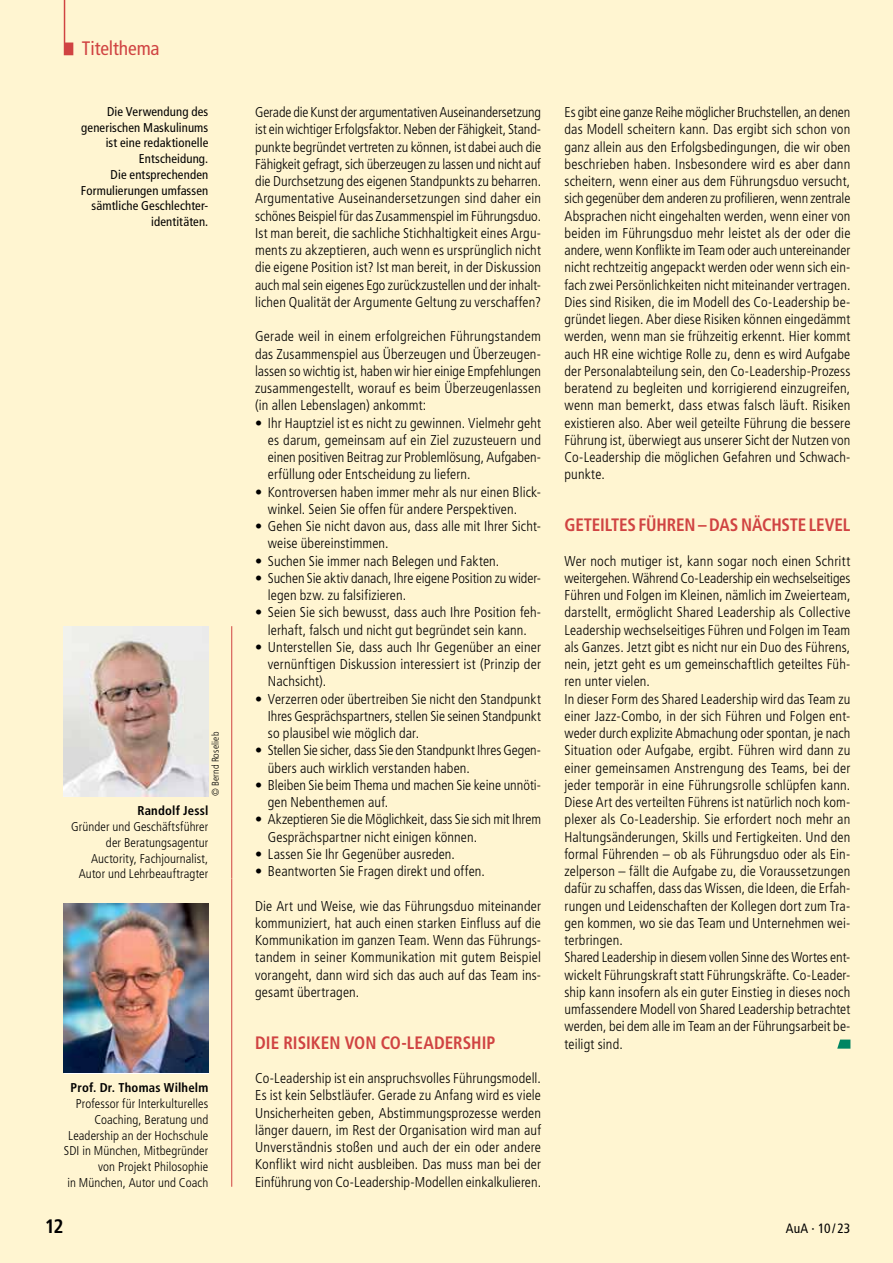
<style>
.page{position:relative;width:893px;height:1263px;background:#fff5d1}
.page>*{position:absolute;margin:0;border:0;box-sizing:border-box;transform-origin:0 0}
.t1{font:condensed 19.5px "Frutiger LT Std";letter-spacing:-.005em;color:#d04342}
.t2{font:700 condensed 19.5px "Frutiger LT Std";color:#000}
.t3{font:700 condensed 18px "Frutiger LT Std";letter-spacing:-.005em;color:#d04342;scale:.95 1}
.t4{font:300 condensed 14.25px/17.2px "Frutiger LT Std";letter-spacing:.01em;color:#000;text-align:justify}
.t5{font:condensed 13.5px "Frutiger LT Std";letter-spacing:.005em;color:#000}
.t6{font:300 condensed 12.75px/15.8px "Frutiger LT Std";letter-spacing:.01em;color:#000;text-align:right}
.t7{font:condensed 12.75px/15.8px "Frutiger LT Std";letter-spacing:.01em;color:#000;text-align:right}
.t8{font:300 condensed 9.75px "Frutiger LT Std";letter-spacing:.02em;color:#000}
.s1{font-weight:700}
</style>
<div class="page">
<svg style="left:64px;top:0;width:9px;height:55px"></svg>
<svg style="left:837px;top:1039px;width:13px;height:10px"></svg>
<hr style="left:231px;top:903px;width:1px;height:284px;background:#d04342">
<svg style="left:231px;top:878px;width:1px;height:25px"></svg>
<img style="left:64px;top:903px;width:144px;height:170px">
<hr style="left:231px;top:626px;width:1px;height:252px;background:#d04342">
<img style="left:64px;top:626px;width:144px;height:170px">
<p class="t1" style="left:82px;top:37px;width:79px">Titelthema</p>
<p class="t7" style="left:81px;top:104px;width:129px">Die Verwendung des generischen Maskulinums ist eine redaktionelle<br>Entscheidung.<br>Die entsprechenden<br>Formulierungen umfassen sämtliche Geschlechter&shy;identitäten.</p>
<p class="t8" style="left:210px;top:796px;width:66px;rotate:-90deg">© Bernd Roselieb</p>
<p class="t6" style="left:71px;top:803px;width:139px"><span class="s1">RANDOLF JESSL<br></span>Gründer und Geschäftsführer der Beratungsagentur<br>Auctority, Fachjournalist,<br>Autor und Lehrbeauftragter</p>
<p class="t6" style="left:64px;top:1080px;width:146px"><span class="s1">PROF. DR. THOMAS WILHELM<br></span>Professor für Interkulturelles<br>Coaching, Beratung und<br>Leadership an der Hochschule<br>SDI in München, Mitbegründer von Projekt Philosophie<br>in München, Autor und Coach</p>
<p class="t4" style="left:255px;top:104px;width:287px">Gerade die Kunst der argumentativen Auseinandersetzung ist ein wichtiger Erfolgsfaktor. Neben der Fähigkeit, Stand&shy;punkte begründet vertreten zu können, ist dabei auch die Fähigkeit gefragt, sich überzeugen zu lassen und nicht auf die Durchsetzung des eigenen Standpunkts zu beharren.<br>Argumentative Auseinandersetzungen sind daher ein schönes Beispiel für das Zusammenspiel im Führungsduo.<br>Ist man bereit, die sachliche Stichhaltigkeit eines Argu&shy;ments zu akzeptieren, auch wenn es ursprünglich nicht die eigene Position ist? Ist man bereit, in der Diskussion auch mal sein eigenes Ego zurückzustellen und der inhalt&shy;lichen Qualität der Argumente Geltung zu verschaffen?</p>
<p class="t4" style="left:255px;top:328px;width:287px">Gerade weil in einem erfolgreichen Führungstandem das Zusammenspiel aus Überzeugen und Überzeugen&shy;lassen so wichtig ist, haben wir hier einige Empfehlungen zusammengestellt, worauf es beim Überzeugenlassen (in allen Lebenslagen) ankommt:</p>
<p class="t4" style="left:268px;top:414px;width:275px;text-indent:-13px">• Ihr Hauptziel ist es nicht zu gewinnen. Vielmehr geht es darum, gemeinsam auf ein Ziel zuzusteuern und einen positiven Beitrag zur Problemlösung, Aufgaben&shy;erfüllung oder Entscheidung zu liefern.</p>
<p class="t4" style="left:268px;top:483px;width:275px;text-indent:-13px">• Kontroversen haben immer mehr als nur einen Blick&shy;winkel. Seien Sie offen für andere Perspektiven.</p>
<p class="t4" style="left:268px;top:518px;width:275px;text-indent:-13px">• Gehen Sie nicht davon aus, dass alle mit Ihrer Sicht&shy;weise übereinstimmen.</p>
<p class="t4" style="left:255px;top:552px;width:246px">• Suchen Sie immer nach Belegen und Fakten.</p>
<p class="t4" style="left:268px;top:569px;width:275px;text-indent:-13px">• Suchen Sie aktiv danach, Ihre eigene Position zu wider&shy;legen bzw. zu falsifizieren.</p>
<p class="t4" style="left:255px;top:604px;width:287px;text-align:center">• Seien Sie sich bewusst, dass auch Ihre Position feh&shy;lerhaft, falsch und nicht gut begründet sein kann.</p>
<p class="t4" style="left:268px;top:638px;width:275px;text-indent:-13px">• Unterstellen Sie, dass auch Ihr Gegenüber an einer vernünftigen Diskussion interessiert ist (Prinzip der Nachsicht).</p>
<p class="t4" style="left:268px;top:690px;width:275px;text-indent:-13px">• Verzerren oder übertreiben Sie nicht den Standpunkt Ihres Gesprächspartners, stellen Sie seinen Standpunkt so plausibel wie möglich dar.</p>
<p class="t4" style="left:268px;top:742px;width:275px;text-indent:-13px">• Stellen Sie sicher, dass Sie den Standpunkt Ihres Gegen&shy;übers auch wirklich verstanden haben.</p>
<p class="t4" style="left:268px;top:776px;width:273px;text-indent:-13px">• Bleiben Sie beim Thema und machen Sie keine unnöti&shy;gen Nebenthemen auf.</p>
<p class="t4" style="left:268px;top:811px;width:275px;text-indent:-13px">• Akzeptieren Sie die Möglichkeit, dass Sie sich mit Ihrem<br>Gesprächspartner nicht einigen können.</p>
<p class="t4" style="left:255px;top:845px;width:201px">• Lassen Sie Ihr Gegenüber ausreden.</p>
<p class="t4" style="left:255px;top:863px;width:231px">• Beantworten Sie Fragen direkt und offen.</p>
<p class="t4" style="left:255px;top:897px;width:287px">Die Art und Weise, wie das Führungsduo miteinander kommuniziert, hat auch einen starken Einfluss auf die Kommunikation im ganzen Team. Wenn das Führungs&shy;tandem in seiner Kommunikation mit gutem Beispiel vorangeht, dann wird sich das auch auf das Team ins&shy;gesamt übertragen.</p>
<p class="t3" style="left:255px;top:1032px;width:106px">DIE RISIKEN VON</p>
<p class="t3" style="left:381px;top:1032px;width:121px">CO-LEADERSHIP</p>
<p class="t4" style="left:255px;top:1070px;width:287px">Co-Leadership ist ein anspruchsvolles Führungsmodell.<br>Es ist kein Selbstläufer. Gerade zu Anfang wird es viele Unsicherheiten geben, Abstimmungsprozesse werden länger dauern, im Rest der Organisation wird man auf Unverständnis stoßen und auch der ein oder andere Konflikt wird nicht ausbleiben. Das muss man bei der Einführung von Co-Leadership-Modellen einkalkulieren.</p>
<p class="t4" style="left:564px;top:104px;width:287px">Es gibt eine ganze Reihe möglicher Bruchstellen, an denen das Modell scheitern kann. Das ergibt sich schon von ganz allein aus den Erfolgsbedingungen, die wir oben beschrieben haben. Insbesondere wird es aber dann scheitern, wenn einer aus dem Führungsduo versucht, sich gegenüber dem anderen zu profilieren, wenn zentrale Absprachen nicht eingehalten werden, wenn einer von beiden im Führungsduo mehr leistet als der oder die andere, wenn Konflikte im Team oder auch untereinander nicht rechtzeitig angepackt werden oder wenn sich ein&shy;fach zwei Persönlichkeiten nicht miteinander vertragen.<br>Dies sind Risiken, die im Modell des Co-Leadership be&shy;gründet liegen. Aber diese Risiken können eingedämmt werden, wenn man sie frühzeitig erkennt. Hier kommt auch HR eine wichtige Rolle zu, denn es wird Aufgabe der Personalabteilung sein, den Co-Leadership-Prozess beratend zu begleiten und korrigierend einzugreifen, wenn man bemerkt, dass etwas falsch läuft. Risiken existieren also. Aber weil geteilte Führung die bessere Führung ist, überwiegt aus unserer Sicht der Nutzen von Co-Leadership die möglichen Gefahren und Schwach&shy;punkte.</p>
<p class="t3" style="left:564px;top:514px;width:299px">GETEILTES FÜHREN – DAS NÄCHSTE LEVEL</p>
<p class="t4" style="left:564px;top:552px;width:288px;text-align:left">Wer noch mutiger ist, kann sogar noch einen Schritt weitergehen. Während Co-Leadership ein wechselseitiges Führen und Folgen im Kleinen, nämlich im Zweierteam, darstellt, ermöglicht Shared Leadership als Collective Leadership wechselseitiges Führen und Folgen im Team als Ganzes. Jetzt gibt es nicht nur ein Duo des Führens, nein, jetzt geht es um gemeinschaftlich geteiltes Füh&shy;ren unter vielen.<br>In dieser Form des Shared Leadership wird das Team zu einer Jazz-Combo, in der sich Führen und Folgen ent&shy;weder durch explizite Abmachung oder spontan, je nach Situation oder Aufgabe, ergibt. Führen wird dann zu einer gemeinsamen Anstrengung des Teams, bei der jeder temporär in eine Führungsrolle schlüpfen kann.<br>Diese Art des verteilten Führens ist natürlich noch kom&shy;plexer als Co-Leadership. Sie erfordert noch mehr an Haltungsänderungen, Skills und Fertigkeiten. Und den formal Führenden – ob als Führungsduo oder als Ein&shy;zelperson – fällt die Aufgabe zu, die Voraussetzungen dafür zu schaffen, dass das Wissen, die Ideen, die Erfah&shy;rungen und Leidenschaften der Kollegen dort zum Tra&shy;gen kommen, wo sie das Team und Unternehmen wei&shy;terbringen.<br>Shared Leadership in diesem vollen Sinne des Wortes ent&shy;wickelt Führungskraft statt Führungskräfte. Co-Leader&shy;ship kann insofern als ein guter Einstieg in dieses noch umfassendere Modell von Shared Leadership betrachtet werden, bei dem alle im Team an der Führungsarbeit be&shy;teiligt sind.</p>
<p class="t2" style="left:45px;top:1215px;width:21px">12</p>
<p class="t5" style="left:786px;top:1221px;width:66px">AuA · 10 / 23</p>
</div>
